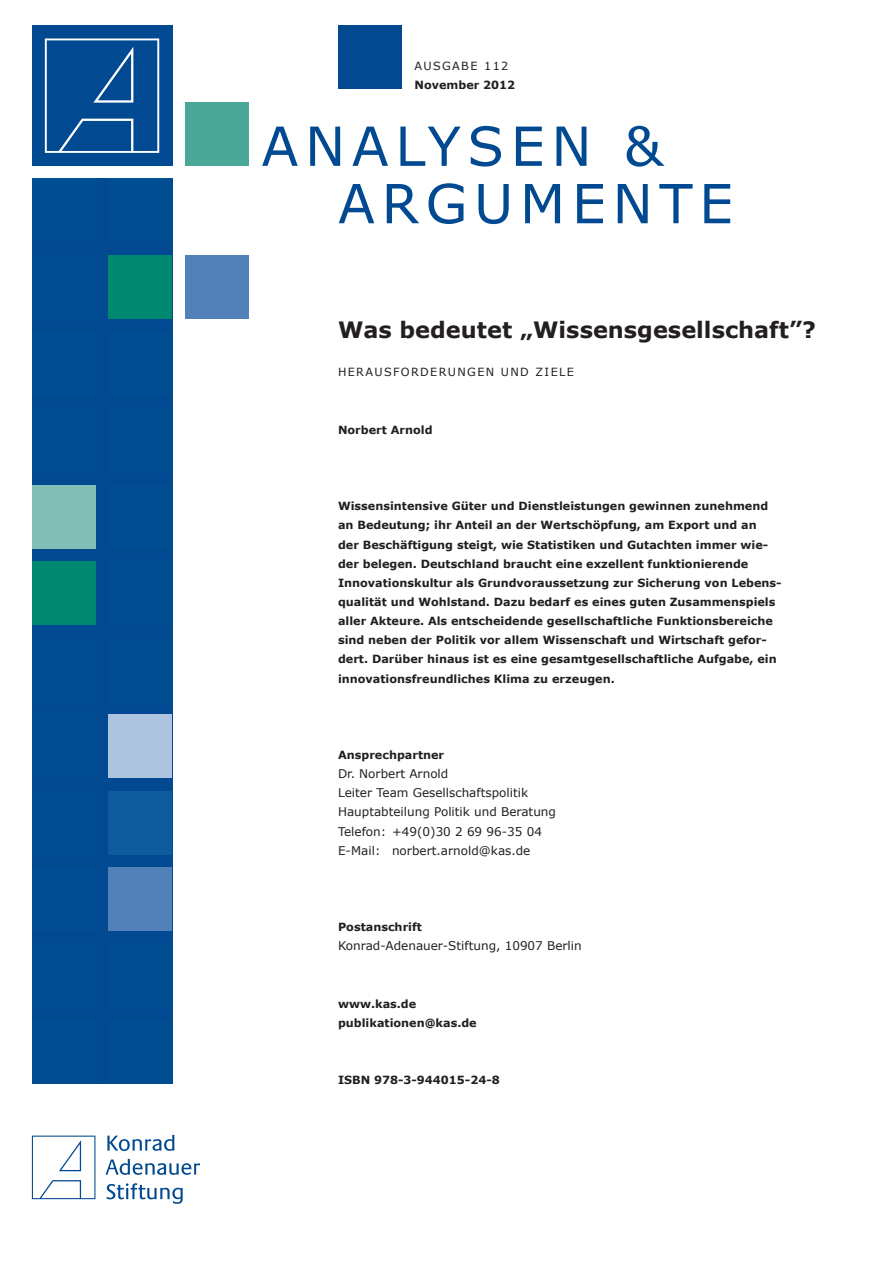
<style>
.page{position:relative;width:893px;height:1263px;background:#fff}
.page>*{position:absolute;margin:0;border:0;box-sizing:border-box;transform-origin:0 0}
.t1{font:54px "Verdana";letter-spacing:.12em;color:#014990}
.KAS_Head_cover01{font:700 22.5px "Verdana";color:#231f20}
.AA_Fließtext{font:12px "Verdana";color:#231f20}
.KAS_Head_Title_Bold{font:12px "Verdana";color:#231f20}
.KAS_Head_Title_Bold-2{font:700 11.25px/19.2px "Verdana";color:#231f20}
.KAS_SUB{font:11.25px "Verdana";letter-spacing:.12em;color:#231f20}
.KAS_Copy_Bold{font:700 11.25px "Verdana";color:#231f20}
.KAS_Headline_2{font:11.25px "Verdana";letter-spacing:.12em;color:#231f20}
</style>
<div class="page">
<div style="left:32px;top:179px;width:140px;height:905px;background:#014990"></div>
<div style="left:32px;top:179px;width:64px;height:63px;background:#014d92"></div>
<div style="left:32px;top:255px;width:64px;height:64px;background:#014d92"></div>
<div style="left:32px;top:332px;width:64px;height:63px;background:#014d92"></div>
<div style="left:32px;top:408px;width:64px;height:64px;background:#014d92"></div>
<div style="left:32px;top:485px;width:64px;height:64px;background:#81beb3"></div>
<div style="left:32px;top:561px;width:64px;height:64px;background:#008971"></div>
<div style="left:32px;top:638px;width:64px;height:64px;background:#014d92"></div>
<div style="left:32px;top:714px;width:64px;height:64px;background:#014d92"></div>
<div style="left:32px;top:791px;width:64px;height:64px;background:#014d92"></div>
<div style="left:32px;top:867px;width:64px;height:64px;background:#014d92"></div>
<div style="left:32px;top:944px;width:64px;height:64px;background:#014d92"></div>
<div style="left:32px;top:1020px;width:64px;height:64px;background:#014d92"></div>
<div style="left:108px;top:179px;width:64px;height:63px;background:#014d92"></div>
<div style="left:108px;top:255px;width:64px;height:64px;background:#008971"></div>
<div style="left:108px;top:332px;width:64px;height:63px;background:#014d92"></div>
<div style="left:108px;top:408px;width:64px;height:64px;background:#014d92"></div>
<div style="left:108px;top:485px;width:64px;height:64px;background:#014d92"></div>
<div style="left:108px;top:561px;width:64px;height:64px;background:#014d92"></div>
<div style="left:108px;top:638px;width:64px;height:64px;background:#014d92"></div>
<div style="left:108px;top:714px;width:64px;height:64px;background:#aec3e0"></div>
<div style="left:108px;top:791px;width:64px;height:64px;background:#0e5b9d"></div>
<div style="left:108px;top:867px;width:64px;height:64px;background:#5181b8"></div>
<div style="left:108px;top:944px;width:64px;height:64px;background:#014d92"></div>
<div style="left:108px;top:1020px;width:64px;height:64px;background:#014d92"></div>
<div style="left:185px;top:255px;width:64px;height:64px;background:#5181b8"></div>
<div style="left:185px;top:102px;width:64px;height:64px;background:#4ba898"></div>
<div style="left:338px;top:26px;width:64px;height:63px;background:#014990"></div>
<div style="left:32px;top:26px;width:140px;height:140px;background:#014990"></div>
<svg style="left:45px;top:38px;width:114px;height:115px"></svg>
<svg style="left:32px;top:1135px;width:63px;height:64px"></svg>
<svg style="left:107px;top:1135px;width:67px;height:16px"></svg>
<svg style="left:106px;top:1159px;width:94px;height:16px"></svg>
<svg style="left:107px;top:1183px;width:76px;height:21px"></svg>
<p class="KAS_Headline_2" style="left:415px;top:59px;width:95px">AUSGABE 112</p>
<p class="KAS_Copy_Bold" style="left:415px;top:78px;width:102px">November 2012</p>
<p class="t1" style="left:261px;top:112px;width:403px">ANALYSEN &amp;</p>
<p class="t1" style="left:338px;top:169px;width:397px">ARGUMENTE</p>
<p class="KAS_Head_cover01" style="left:338px;top:316px;width:480px">Was bedeutet „Wissensgesellschaft”?</p>
<p class="KAS_SUB" style="left:338px;top:365px;width:237px">HERAUSFORDERUNGEN UND ZIELE</p>
<p class="KAS_Head_Title_Bold-2" style="left:338px;top:420px;width:96px">Norbert Arnold</p>
<p class="KAS_Head_Title_Bold-2" style="left:338px;top:496px;width:445px">Wissensintensive Güter und Dienstleistungen gewinnen zunehmend an Bedeutung; ihr Anteil an der Wertschöpfung, am Export und an<br>der Beschäftigung steigt, wie Statistiken und Gutachten immer wie&shy;der belegen. Deutschland braucht eine exzellent funktionierende Innovationskultur als Grundvoraussetzung zur Sicherung von Lebens&shy;qualität und Wohlstand. Dazu bedarf es eines guten Zusammenspiels aller Akteure. Als entscheidende gesellschaftliche Funktionsbereiche sind neben der Politik vor allem Wissenschaft und Wirtschaft gefor&shy;dert. Darüber hinaus ist es eine gesamtgesellschaftliche Aufgabe, ein innovationsfreundliches Klima zu erzeugen.</p>
<p class="KAS_Head_Title_Bold-2" style="left:338px;top:745px;width:108px">Ansprechpartner</p>
<p class="AA_Fließtext" style="left:338px;top:766px;width:112px">Dr. Norbert Arnold</p>
<p class="AA_Fließtext" style="left:338px;top:785px;width:192px">Leiter Team Gesellschaftspolitik</p>
<p class="AA_Fließtext" style="left:338px;top:804px;width:219px">Hauptabteilung Politik und Beratung</p>
<p class="AA_Fließtext" style="left:338px;top:824px;width:205px">Telefon: +49(0)30 2 69 96-35 04</p>
<p class="AA_Fließtext" style="left:338px;top:843px;width:194px">E-Mail: norbert.arnold@kas.de</p>
<p class="KAS_Head_Title_Bold-2" style="left:338px;top:917px;width:85px">Postanschrift</p>
<p class="KAS_Head_Title_Bold" style="left:338px;top:938px;width:245px">Konrad-Adenauer-Stiftung, 10907 Berlin</p>
<p class="KAS_Head_Title_Bold-2" style="left:338px;top:994px;width:80px">www.kas.de</p>
<p class="KAS_Head_Title_Bold-2" style="left:338px;top:1013px;width:140px">publikationen@kas.de</p>
<p class="KAS_Head_Title_Bold-2" style="left:338px;top:1070px;width:163px">ISBN 978-3-944015-24-8</p>
</div>
